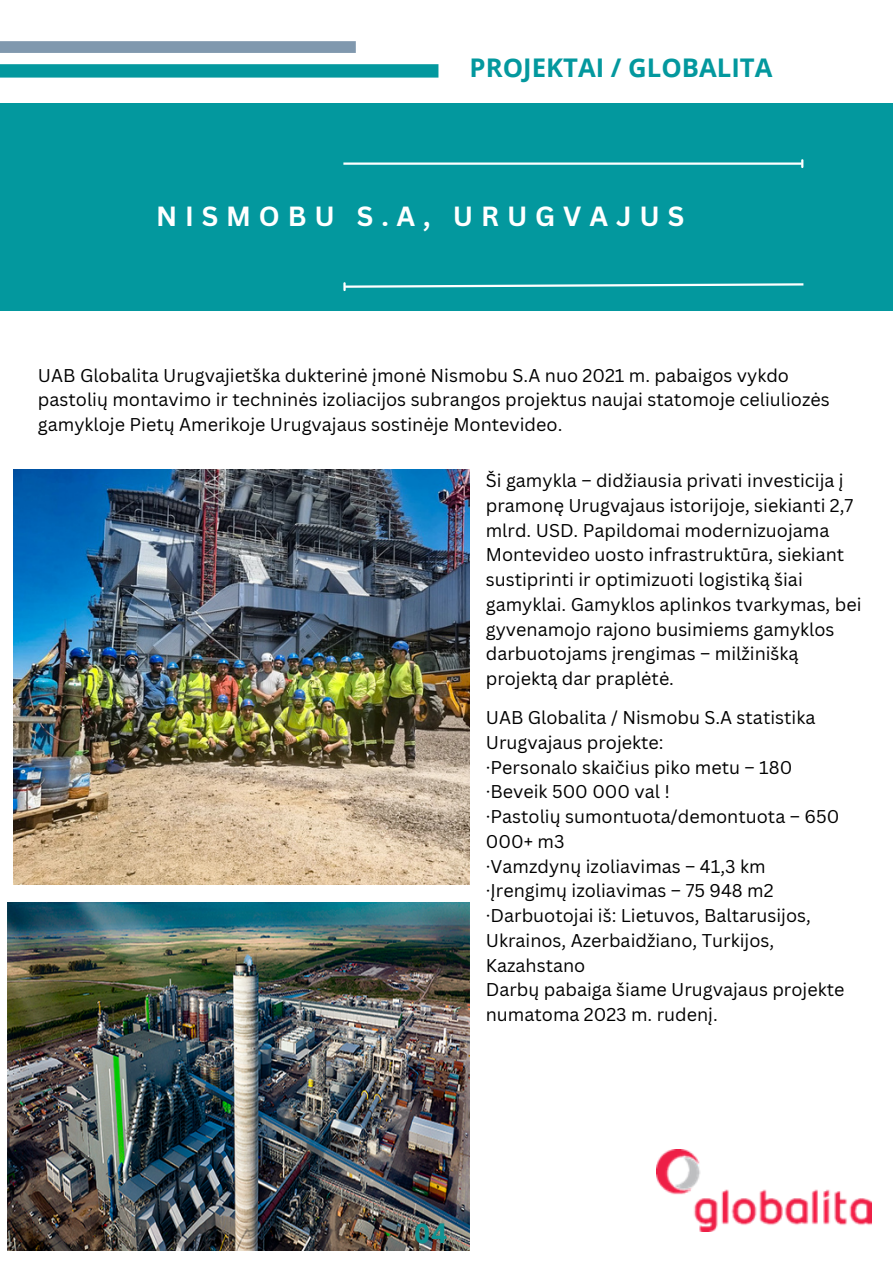
<style>
.page{position:relative;width:893px;height:1264px;background:#fff}
.page>*{position:absolute;margin:0;border:0;box-sizing:border-box;transform-origin:0 0}
.t1{font:700 27.15px "Open Sans";color:#0f9393}
.t2{font:700 27px "Canva Sans";letter-spacing:.29em;color:#fff}
.t3{font:700 25.65px "Open Sans";color:#03989e}
.t4{font:18px/24.8px "Canva Sans";color:#000}
</style>
<div class="page">
<div style="left:0;top:104px;width:892px;height:207px;background:#03989e"></div>
<hr style="left:343px;top:162px;width:458px;height:3px;background:#fff">
<svg style="left:801px;top:160px;width:2px;height:7px"></svg>
<svg style="left:343px;top:282px;width:461px;height:8px"></svg>
<img style="left:7px;top:902px;width:462px;height:348px">
<img style="left:14px;top:470px;width:455px;height:414px">
<div style="left:0;top:41px;width:356px;height:12px;background:#8098ae"></div>
<div style="left:0;top:64px;width:438px;height:14px;background:#03989e"></div>
<img style="left:656px;top:1149px;width:214px;height:82px">
<p class="t3" style="left:469px;top:49px;width:304px">PROJEKTAI / GLOBALITA</p>
<p class="t2" style="left:156px;top:197px;width:529px">NISMOBU S.A, URUGVAJUS</p>
<p class="t4" style="left:38px;top:362px;width:793px">UAB Globalita Urugvajietška dukterinė įmonė Nismobu S.A nuo 2021 m. pabaigos vykdo pastolių montavimo ir techninės izoliacijos subrangos projektus naujai statomoje celiuliozės gamykloje Pietų Amerikoje Urugvajaus sostinėje Montevideo.</p>
<p class="t4" style="left:486px;top:468px;width:377px">Ši gamykla – didžiausia privati investicija į pramonę Urugvajaus istorijoje, siekianti 2,7 mlrd. USD. Papildomai modernizuojama Montevideo uosto infrastruktūra, siekiant sustiprinti ir optimizuoti logistiką šiai gamyklai. Gamyklos aplinkos tvarkymas, bei gyvenamojo rajono busimiems gamyklos darbuotojams įrengimas – milžinišką projektą dar praplėtė.</p>
<p class="t4" style="left:486px;top:704px;width:331px">UAB Globalita / Nismobu S.A statistika<br>Urugvajaus projekte:</p>
<p class="t4" style="left:486px;top:754px;width:308px">·Personalo skaičius piko metu – 180</p>
<p class="t4" style="left:486px;top:779px;width:186px">·Beveik 500 000 val !</p>
<p class="t4" style="left:486px;top:803px;width:355px">·Pastolių sumontuota/demontuota – 650<br>000+ m3</p>
<p class="t4" style="left:486px;top:853px;width:281px">·Vamzdynų izoliavimas – 41,3 km</p>
<p class="t4" style="left:486px;top:877px;width:289px">·Įrengimų izoliavimas – 75 948 m2</p>
<p class="t4" style="left:486px;top:902px;width:326px">·Darbuotojai iš: Lietuvos, Baltarusijos,<br>Ukrainos, Azerbaidžiano, Turkijos,<br>Kazahstano</p>
<p class="t4" style="left:486px;top:976px;width:360px">Darbų pabaiga šiame Urugvajaus projekte numatoma 2023 m. rudenį.</p>
<p class="t1" style="left:414px;top:1213px;width:34px">04</p>
</div>
